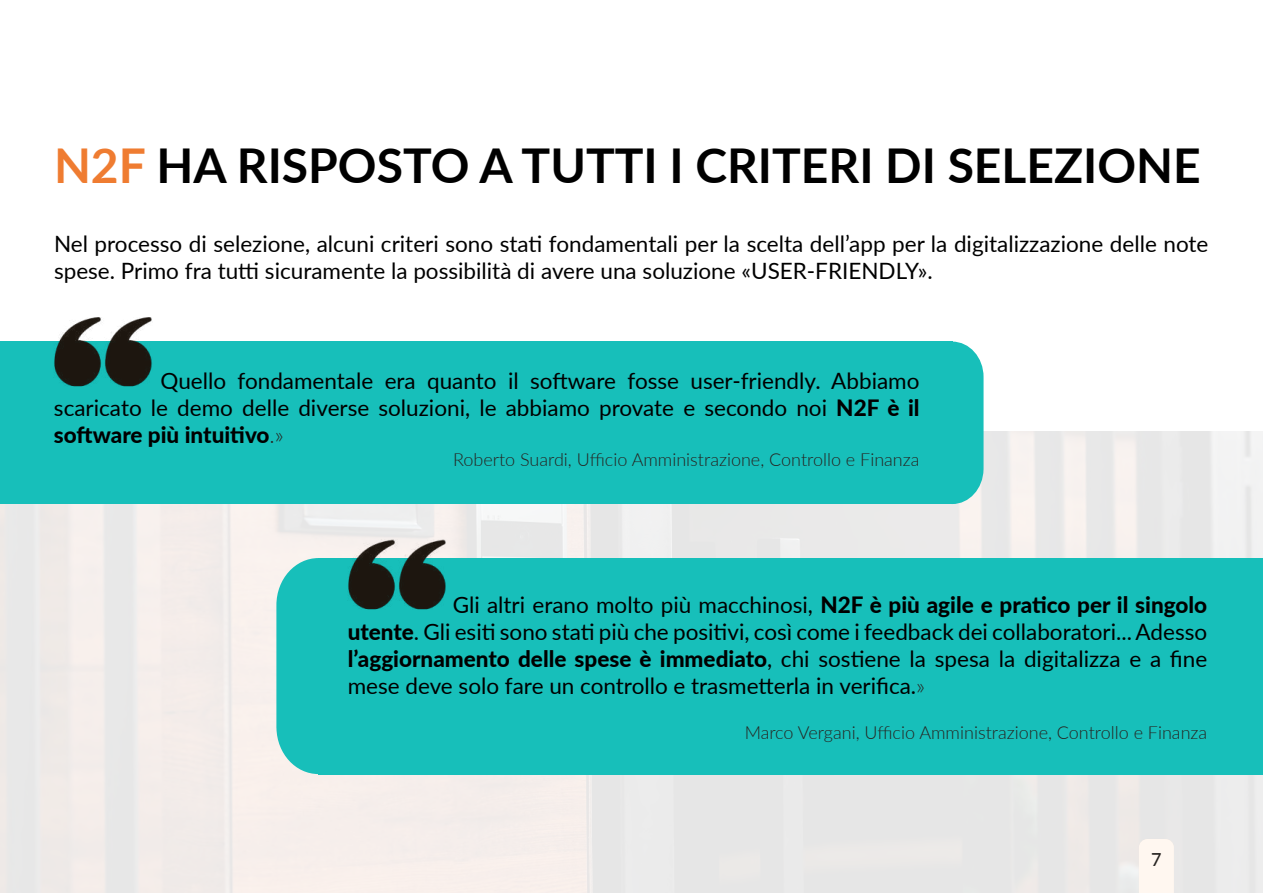
<style>
.page{position:relative;width:1263px;height:893px;background:#fff}
.page>*{position:absolute;margin:0;border:0;box-sizing:border-box;transform-origin:0 0}
.t1{font:700 48px "Lato";color:#000}
.t2{font:22.5px/27px "Lato";color:#000;text-align:justify}
.t3{font:300 18px "Lato";color:#262320}
.t4{font:500 18px "Lato";color:#262320}
.s1{color:#ef7c31}
.s2{font-weight:800}
.s3{font-weight:300;color:#262320}
</style>
<div class="page">
<img style="left:0;top:432px;width:1263px;height:461px">
<div style="left:0;top:342px;width:952px;height:162px;background:#17bfba"></div>
<svg style="left:952px;top:342px;width:31px;height:162px;background:#2ac3bf"></svg>
<div style="left:318px;top:558px;width:945px;height:216px;background:#17bfba"></div>
<svg style="left:276px;top:558px;width:42px;height:216px;background:#30c4bf"></svg>
<img style="left:54px;top:317px;width:98px;height:70px">
<img style="left:348px;top:540px;width:98px;height:69px">
<div style="left:1139px;top:839px;width:35px;height:54px;background:#fff7f0"></div>
<h1 class="t1" style="left:54px;top:130px;width:1148px"><span class="s1">N2F</span> HA RISPOSTO A TUTTI I CRITERI DI SELEZIONE</h1>
<p class="t2" style="left:54px;top:229px;width:1156px">Nel processo di selezione, alcuni criteri sono stati fondamentali per la scelta dell’app per la digitalizzazione delle note spese. Primo fra tutti sicuramente la possibilità di avere una soluzione «USER-FRIENDLY».</p>
<p class="t2" style="left:54px;top:367px;width:867px;text-indent:106px">Quello fondamentale era quanto il software fosse user-friendly. Abbiamo scaricato le demo delle diverse soluzioni, le abbiamo provate e secondo noi <span class="s2">N2F è il software più intuitivo</span><span class="s3">.»</span></p>
<p class="t3" style="left:453px;top:447px;width:468px">Roberto Suardi, Ufficio Amministrazione, Controllo e Finanza</p>
<p class="t2" style="left:348px;top:590px;width:861px;text-indent:105px">Gli altri erano molto più macchinosi, <span class="s2">N2F è più agile e pratico per il singolo utente</span>. Gli esiti sono stati più che positivi, così come i feedback dei collaboratori... Adesso <span class="s2">l’aggiornamento delle spese è immediato</span>, chi sostiene la spesa la digitalizza e a fine mese deve solo fare un controllo e trasmetterla in verifica.<span class="s3">»</span></p>
<p class="t3" style="left:745px;top:720px;width:464px">Marco Vergani, Ufficio Amministrazione, Controllo e Finanza</p>
<p class="t4" style="left:1151px;top:847px;width:12px">7</p>
</div>
